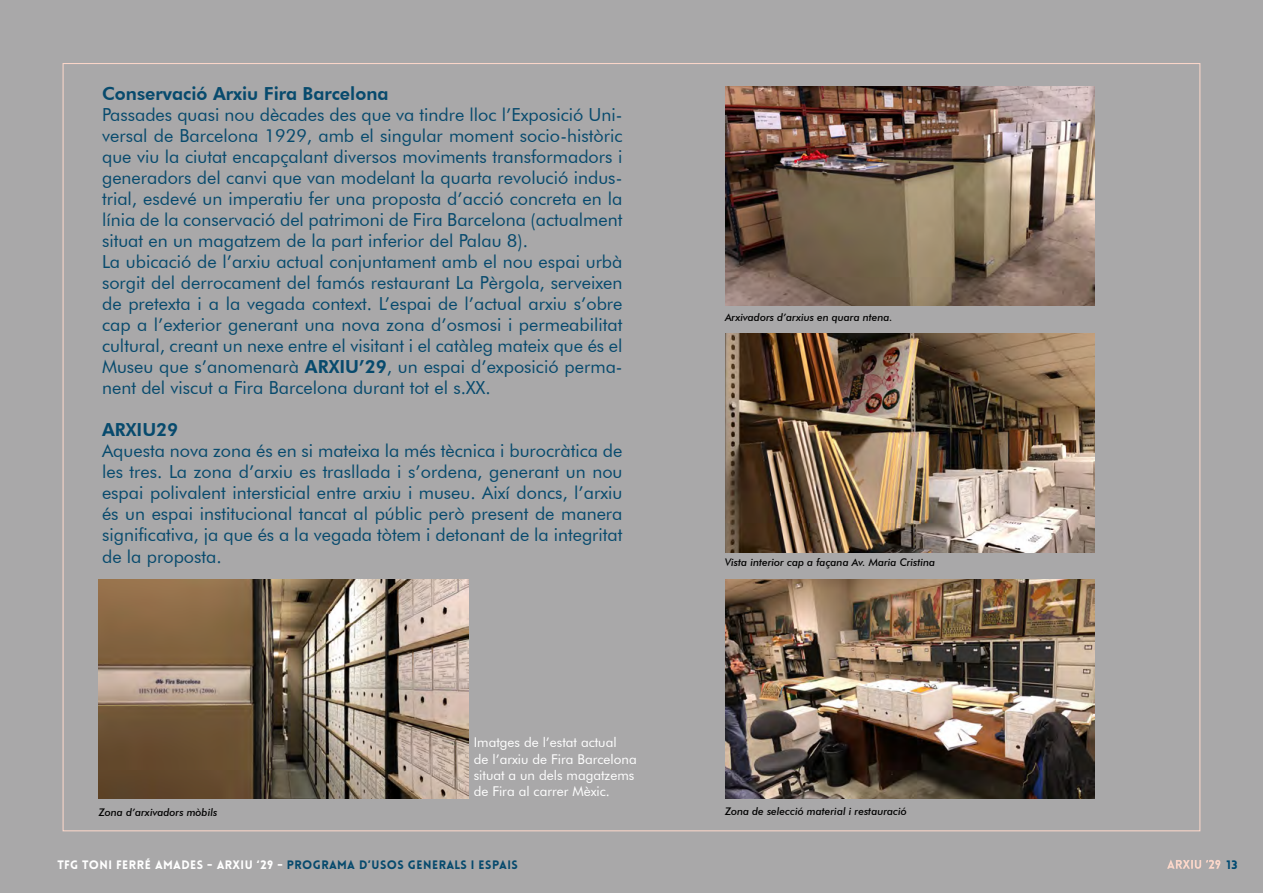
<style>
.page{position:relative;width:1263px;height:893px;background:#fff}
.page>*{position:absolute;margin:0;border:0;box-sizing:border-box;transform-origin:0 0}
.t1{font:18px/21px "Futura BT";color:#074a6d}
.t2{font:800 18px "Futura BT";color:#074a6d}
.t3{font:13.5px/16.2px "Futura BT";color:#fff}
.t4{font:900 12px "Lovelo";letter-spacing:.035em;color:#074a6d}
.t5{font:900 12px "Lovelo";color:#004a72}
.t6{font:italic 500 10.5px "Futura BT";color:#000}
.s1{font-weight:800}
.s2{color:#fff}
</style>
<div class="page">
<div style="left:0;top:0;width:1263px;height:893px;background:linear-gradient(to right,#a9a8a9,#a9a8a9)"></div>
<div style="left:63px;top:63px;width:1137px;height:768px;background:#a9a8a9;border:1px solid #fad6c9"></div>
<svg style="left:1167px;top:860px;width:54px;height:10px"></svg>
<img style="left:725px;top:87px;width:369px;height:219px">
<img style="left:725px;top:580px;width:369px;height:219px">
<img style="left:99px;top:580px;width:369px;height:219px">
<img style="left:725px;top:333px;width:369px;height:219px">
<p class="t2" style="left:102px;top:83px;width:288px">Conservació Arxiu Fira Barcelona</p>
<p class="t1" style="left:102px;top:104px;width:522px">Passades quasi nou dècades des que va tindre lloc l’Exposició Uni&shy;versal de Barcelona 1929, amb el singular moment socio-històric que viu la ciutat encapçalant diversos moviments transformadors i generadors del canvi que van modelant la quarta revolució indus&shy;trial, esdevé un imperatiu fer una proposta d’acció concreta en la línia de la conservació del patrimoni de Fira Barcelona (actualment situat en un magatzem de la part inferior del Palau 8).<br>La ubicació de l’arxiu actual conjuntament amb el nou espai urbà sorgit del derrocament del famós restaurant La Pèrgola, serveixen de pretexta i a la vegada context. L’espai de l’actual arxiu s’obre cap a l’exterior generant una nova zona d’osmosi i permeabilitat cultural, creant un nexe entre el visitant i el catàleg mateix que és el Museu que s’anomenarà <span class="s1">ARXIU’29</span>, un espai d’exposició perma&shy;nent del viscut a Fira Barcelona durant tot el s.XX.</p>
<p class="t2" style="left:102px;top:419px;width:78px">ARXIU29</p>
<p class="t1" style="left:102px;top:440px;width:522px;text-align:justify">Aquesta nova zona és en si mateixa la més tècnica i burocràtica de les tres. La zona d’arxiu es trasllada i s’ordena, generant un nou espai polivalent intersticial entre arxiu i museu. Així doncs, l’arxiu és un espai institucional tancat al públic però present de manera significativa, ja que és a la vegada tòtem i detonant de la integritat de la proposta.</p>
<p class="t6" style="left:99px;top:805px;width:120px">Zona d’arxivadors mòbils</p>
<p class="t3" style="left:474px;top:734px;width:164px">Imatges de l’estat actual<br>de l’arxiu de Fira Barcelona situat a un dels magatzems de Fira al carrer Mèxic.</p>
<p class="t4" style="left:57px;top:857px;width:462px"><span class="s2">TFG TONI FERRÉ AMADES - ARXIU ‘29 -</span> PROGRAMA D’USOS GENERALS I ESPAIS</p>
<p class="t6" style="left:725px;top:310px;width:169px">Arxivadors d’arxius en quara ntena.</p>
<p class="t6" style="left:725px;top:556px;width:212px">Vista interior cap a façana Av. Maria Cristina</p>
<p class="t6" style="left:725px;top:805px;width:183px">Zona de selecció material i restauració</p>
<p class="t5" style="left:1226px;top:857px;width:13px">13</p>
</div>
